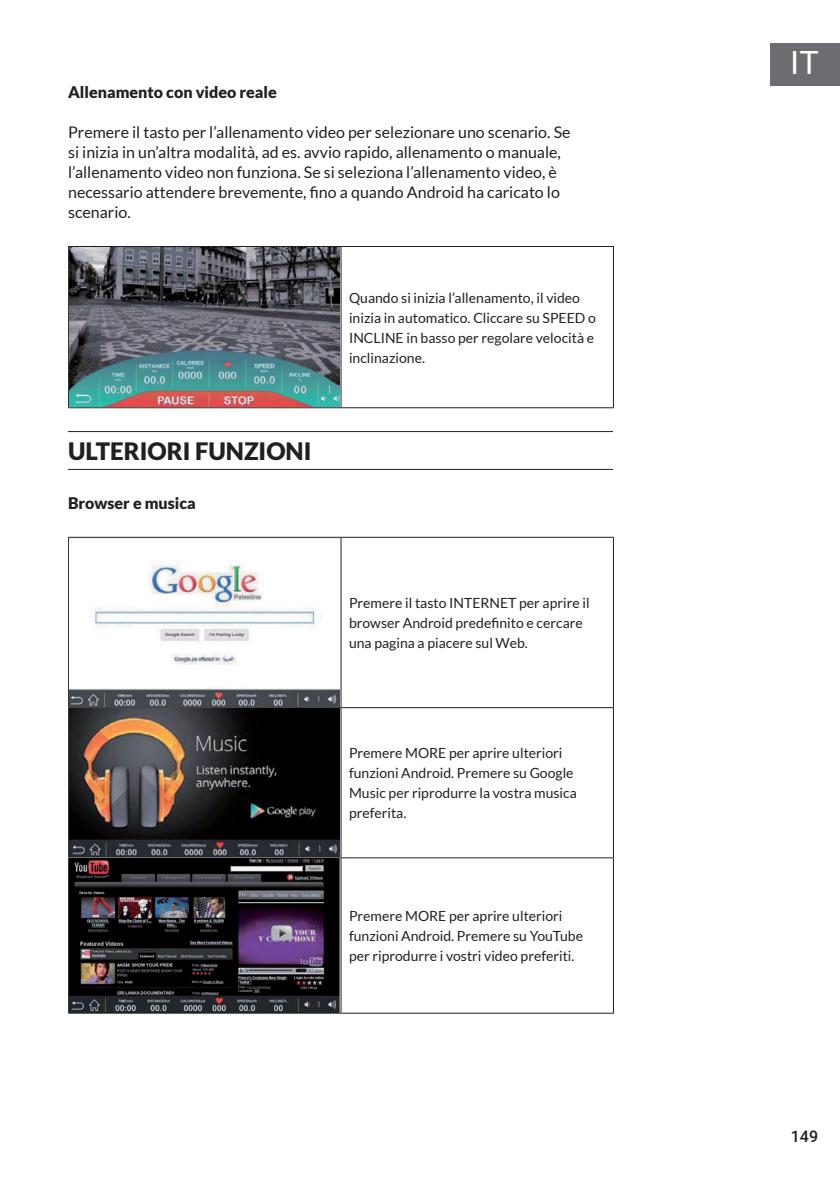
<style>
.page{position:relative;width:840px;height:1191px;background:#fff}
.page>*{position:absolute;margin:0;border:0;box-sizing:border-box;transform-origin:0 0}
.t1{font:32px "Lato";color:#fff}
.t2{font:900 24px "Lato";color:#231f20}
.t3{font:16px/20px "Lato";color:#231f20}
.t4{font:900 16px "Lato";color:#231f20}
.t5{font:500 16px "Roboto";color:#231f20}
.t6{font:14px/20px "Lato";color:#231f20}
</style>
<div class="page">
<div style="left:770px;top:43px;width:69px;height:42px;background:#6c6d70"></div>
<hr style="left:68px;top:431px;width:544px;height:1px;background:#231f20">
<hr style="left:68px;top:469px;width:544px;height:1px;background:#231f20">
<hr style="left:68px;top:246px;width:273px;height:1px;background:#231f20">
<hr style="left:68px;top:247px;width:1px;height:160px;background:#231f20">
<hr style="left:341px;top:246px;width:272px;height:1px;background:#231f20">
<hr style="left:340px;top:247px;width:1px;height:160px;background:#231f20">
<hr style="left:612px;top:247px;width:1px;height:160px;background:#231f20">
<hr style="left:68px;top:407px;width:273px;height:1px;background:#231f20">
<hr style="left:341px;top:407px;width:272px;height:1px;background:#231f20">
<img style="left:70px;top:248px;width:270px;height:158px">
<hr style="left:68px;top:537px;width:273px;height:1px;background:#231f20">
<hr style="left:68px;top:538px;width:1px;height:169px;background:#231f20">
<hr style="left:341px;top:537px;width:272px;height:1px;background:#231f20">
<hr style="left:340px;top:538px;width:1px;height:169px;background:#231f20">
<hr style="left:612px;top:538px;width:1px;height:169px;background:#231f20">
<hr style="left:68px;top:707px;width:273px;height:1px;background:#231f20">
<hr style="left:68px;top:708px;width:1px;height:149px;background:#231f20">
<hr style="left:341px;top:707px;width:272px;height:1px;background:#231f20">
<hr style="left:340px;top:708px;width:1px;height:149px;background:#231f20">
<hr style="left:612px;top:708px;width:1px;height:149px;background:#231f20">
<hr style="left:68px;top:857px;width:273px;height:1px;background:#231f20">
<hr style="left:68px;top:858px;width:1px;height:154px;background:#231f20">
<hr style="left:341px;top:857px;width:272px;height:1px;background:#231f20">
<hr style="left:340px;top:858px;width:1px;height:154px;background:#231f20">
<hr style="left:612px;top:858px;width:1px;height:154px;background:#231f20">
<hr style="left:68px;top:1012px;width:273px;height:1px;background:#231f20">
<hr style="left:341px;top:1012px;width:272px;height:1px;background:#231f20">
<img style="left:70px;top:538px;width:270px;height:168px">
<img style="left:70px;top:709px;width:270px;height:147px">
<img style="left:70px;top:859px;width:270px;height:153px">
<p class="t4" style="left:68px;top:83px;width:210px">Allenamento con video reale</p>
<p class="t3" style="left:68px;top:122px;width:503px">Premere il tasto per l’allenamento video per selezionare uno scenario. Se si inizia in un’altra modalità, ad es. avvio rapido, allenamento o manuale, l’allenamento video non funziona. Se si seleziona l’allenamento video, è necessario attendere brevemente, fino a quando Android ha caricato lo scenario.</p>
<h2 class="t2" style="left:68px;top:437px;width:245px">ULTERIORI FUNZIONI</h2>
<p class="t4" style="left:68px;top:493px;width:129px">Browser e musica</p>
<p class="t6" style="left:349px;top:287px;width:248px">Quando si inizia l’allenamento, il video inizia in automatico. Cliccare su SPEED o INCLINE in basso per regolare velocità e inclinazione.</p>
<p class="t6" style="left:349px;top:593px;width:242px">Premere il tasto INTERNET per aprire il browser Android predefinito e cercare una pagina a piacere sul Web.</p>
<p class="t6" style="left:349px;top:743px;width:229px">Premere MORE per aprire ulteriori funzioni Android. Premere su Google<br>Music per riprodurre la vostra musica preferita.</p>
<p class="t6" style="left:349px;top:906px;width:235px">Premere MORE per aprire ulteriori funzioni Android. Premere su YouTube per riprodurre i vostri video preferiti.</p>
<h1 class="t1" style="left:789px;top:45px;width:30px">IT</h1>
<p class="t5" style="left:790px;top:1125px;width:29px">149</p>
</div>
